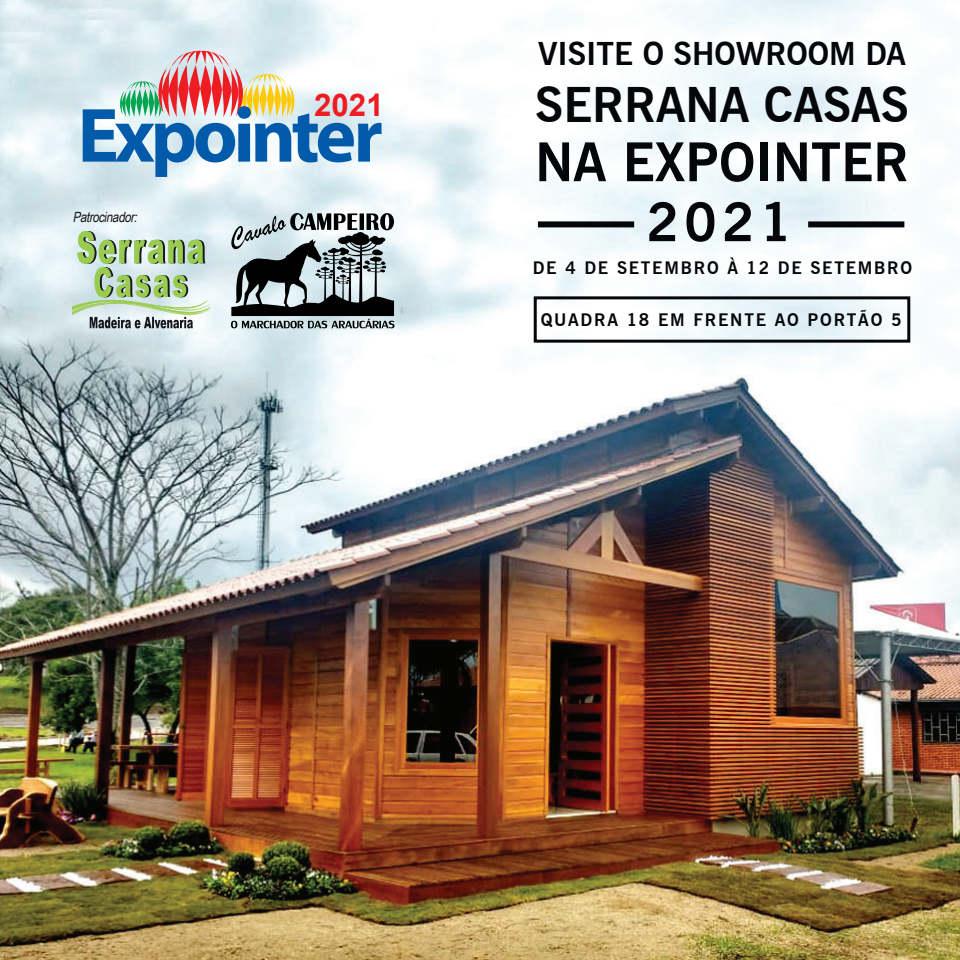
<style>
.page{position:relative;width:960px;height:960px;background:#fff}
.page>*{position:absolute;margin:0;border:0;box-sizing:border-box;transform-origin:0 0}
.t1{font:700 53.3px/60px "News Gothic BT";color:#05060a;text-align:center}
.t2{font:700 47.8px "News Gothic BT";color:#05060a}
.t3{font:700 31.4px "News Gothic BT";color:#05060a}
.t4{font:700 31.2px "Arial";color:#ee1d23}
.t5{font:700 17.2px "News Gothic BT";letter-spacing:.1em;color:#05060a}
.t6{font:italic 14.1px "Arial Narrow";color:#161419}
</style>
<div class="page">
<img style="left:0;top:0;width:960px;height:960px">
<svg style="left:83px;top:51px;width:299px;height:126px"></svg>
<svg style="left:72px;top:231px;width:139px;height:97px;background:#b8ceb2"></svg>
<svg style="left:231px;top:213px;width:165px;height:115px;background:#818a8d"></svg>
<div style="left:538px;top:221px;width:96px;height:6px;background:#05060a"></div>
<div style="left:808px;top:221px;width:96px;height:6px;background:#05060a"></div>
<div style="left:534px;top:296px;width:376px;height:47px;border:3px solid #05060a"></div>
<p class="t6" style="left:73px;top:207px;width:69px">Patrocinador:</p>
<h3 class="t4" style="left:314px;top:85px;width:71px">2021</h3>
<h3 class="t3" style="left:538px;top:35px;width:369px">VISITE O SHOWROOM DA</h3>
<h2 class="t2" style="left:535px;top:76px;width:375px">SERRANA CASAS</h2>
<h1 class="t1" style="left:535px;top:132px;width:375px">NA EXPOINTER<br>2021</h1>
<p class="t5" style="left:533px;top:257px;width:381px">DE 4 DE SETEMBRO À 12 DE SETEMBRO</p>
<p class="t5" style="left:541px;top:309px;width:362px">QUADRA 18 EM FRENTE AO PORTÃO 5</p>
</div>
